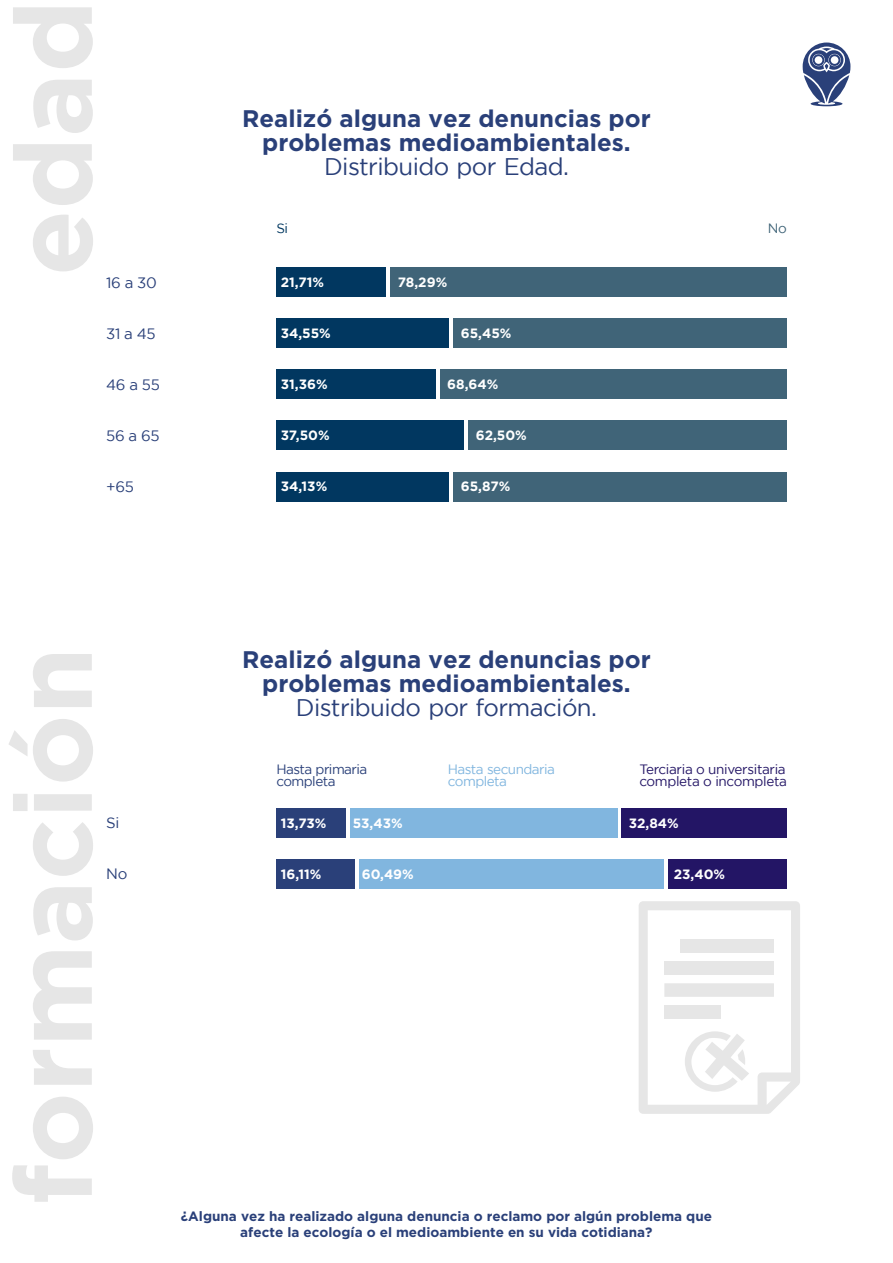
<style>
.page{position:relative;width:893px;height:1263px;background:#fff}
.page>*{position:absolute;margin:0;border:0;box-sizing:border-box;transform-origin:0 0}
.t1{font:700 108px "Gotham";color:#e6e6e6}
.t2{font:700 24px/24px "Gotham";color:#2a4079;text-align:center}
.t3{font:24px "Gotham";letter-spacing:-.025em;color:#2a4079}
.t4{font:15px "Gotham";letter-spacing:-.025em;color:#2a4079}
.t5{font:700 13.5px/16.2px "Gotham";color:#2a4079;text-align:center}
.t6{font:700 13.5px "Gotham";color:#fff}
.t7{font:13.5px/12px "Gotham";letter-spacing:-.025em;color:#231565}
.t8{font:13.5px/12px "Gotham";letter-spacing:-.04em;color:#81b6df}
.t9{font:13.5px/12px "Gotham";letter-spacing:-.04em;color:#2a4079}
.t10{font:13.5px "Gotham";color:#013760}
.t11{font:13.5px "Gotham";color:#406478}
</style>
<div class="page">
<svg style="left:803px;top:43px;width:47px;height:63px"></svg>
<div style="left:276px;top:808px;width:70px;height:30px;background:#2a4079"></div>
<div style="left:621px;top:808px;width:166px;height:30px;background:#231565"></div>
<div style="left:350px;top:808px;width:267px;height:30px;background:#81b6df"></div>
<div style="left:276px;top:859px;width:79px;height:30px;background:#2a4079"></div>
<div style="left:668px;top:859px;width:119px;height:30px;background:#231565"></div>
<div style="left:359px;top:859px;width:305px;height:30px;background:#81b6df"></div>
<svg style="left:639px;top:901px;width:161px;height:213px"></svg>
<div style="left:390px;top:267px;width:397px;height:30px;background:#406478"></div>
<div style="left:276px;top:267px;width:110px;height:30px;background:#013760"></div>
<div style="left:453px;top:318px;width:334px;height:30px;background:#406478"></div>
<div style="left:276px;top:318px;width:173px;height:30px;background:#013760"></div>
<div style="left:440px;top:370px;width:347px;height:29px;background:#406478"></div>
<div style="left:276px;top:370px;width:160px;height:29px;background:#013760"></div>
<div style="left:468px;top:421px;width:319px;height:29px;background:#406478"></div>
<div style="left:276px;top:421px;width:188px;height:29px;background:#013760"></div>
<div style="left:453px;top:472px;width:334px;height:29px;background:#406478"></div>
<div style="left:276px;top:472px;width:173px;height:29px;background:#013760"></div>
<h1 class="t1" style="left:-9px;top:276px;width:277px;rotate:-90deg">edad</h1>
<p class="t4" style="left:106px;top:274px;width:52px">16 a 30</p>
<p class="t4" style="left:106px;top:325px;width:51px">31 a 45</p>
<p class="t4" style="left:106px;top:376px;width:55px">46 a 55</p>
<p class="t4" style="left:106px;top:427px;width:55px">56 a 65</p>
<p class="t4" style="left:106px;top:478px;width:29px">+65</p>
<h2 class="t2" style="left:242px;top:106px;width:410px">Realizó alguna vez denuncias por problemas medioambientales.</h2>
<p class="t10" style="left:276px;top:221px;width:13px">Si</p>
<h2 class="t3" style="left:324px;top:153px;width:246px">Distribuido por Edad.</h2>
<p class="t6" style="left:281px;top:274px;width:45px">21,71%</p>
<p class="t6" style="left:398px;top:274px;width:51px">78,29%</p>
<p class="t6" style="left:281px;top:325px;width:52px">34,55%</p>
<p class="t6" style="left:461px;top:325px;width:52px">65,45%</p>
<p class="t6" style="left:281px;top:376px;width:48px">31,36%</p>
<p class="t6" style="left:447px;top:376px;width:53px">68,64%</p>
<p class="t6" style="left:281px;top:427px;width:50px">37,50%</p>
<p class="t6" style="left:476px;top:427px;width:53px">62,50%</p>
<p class="t6" style="left:281px;top:478px;width:48px">34,13%</p>
<p class="t6" style="left:461px;top:478px;width:51px">65,87%</p>
<p class="t11" style="left:768px;top:221px;width:21px">No</p>
<h1 class="t1" style="left:-9px;top:1205px;width:559px;rotate:-90deg">formación</h1>
<p class="t4" style="left:106px;top:815px;width:15px">Si</p>
<p class="t4" style="left:106px;top:866px;width:23px">No</p>
<h2 class="t2" style="left:242px;top:646px;width:410px">Realizó alguna vez denuncias por problemas medioambientales.</h2>
<h2 class="t3" style="left:296px;top:694px;width:303px">Distribuido por formación.</h2>
<p class="t8" style="left:448px;top:763px;width:109px">Hasta secundaria completa</p>
<p class="t7" style="left:639px;top:763px;width:149px">Terciaria o universitaria completa o incompleta</p>
<p class="t9" style="left:276px;top:763px;width:92px">Hasta primaria completa</p>
<p class="t6" style="left:281px;top:815px;width:47px">13,73%</p>
<p class="t6" style="left:353px;top:815px;width:51px">53,43%</p>
<p class="t6" style="left:629px;top:815px;width:52px">32,84%</p>
<p class="t6" style="left:281px;top:866px;width:42px">16,11%</p>
<p class="t6" style="left:362px;top:866px;width:54px">60,49%</p>
<p class="t6" style="left:674px;top:866px;width:53px">23,40%</p>
<p class="t5" style="left:181px;top:1207px;width:533px">¿Alguna vez ha realizado alguna denuncia o reclamo por algún problema que afecte la ecología o el medioambiente en su vida cotidiana?</p>
</div>
